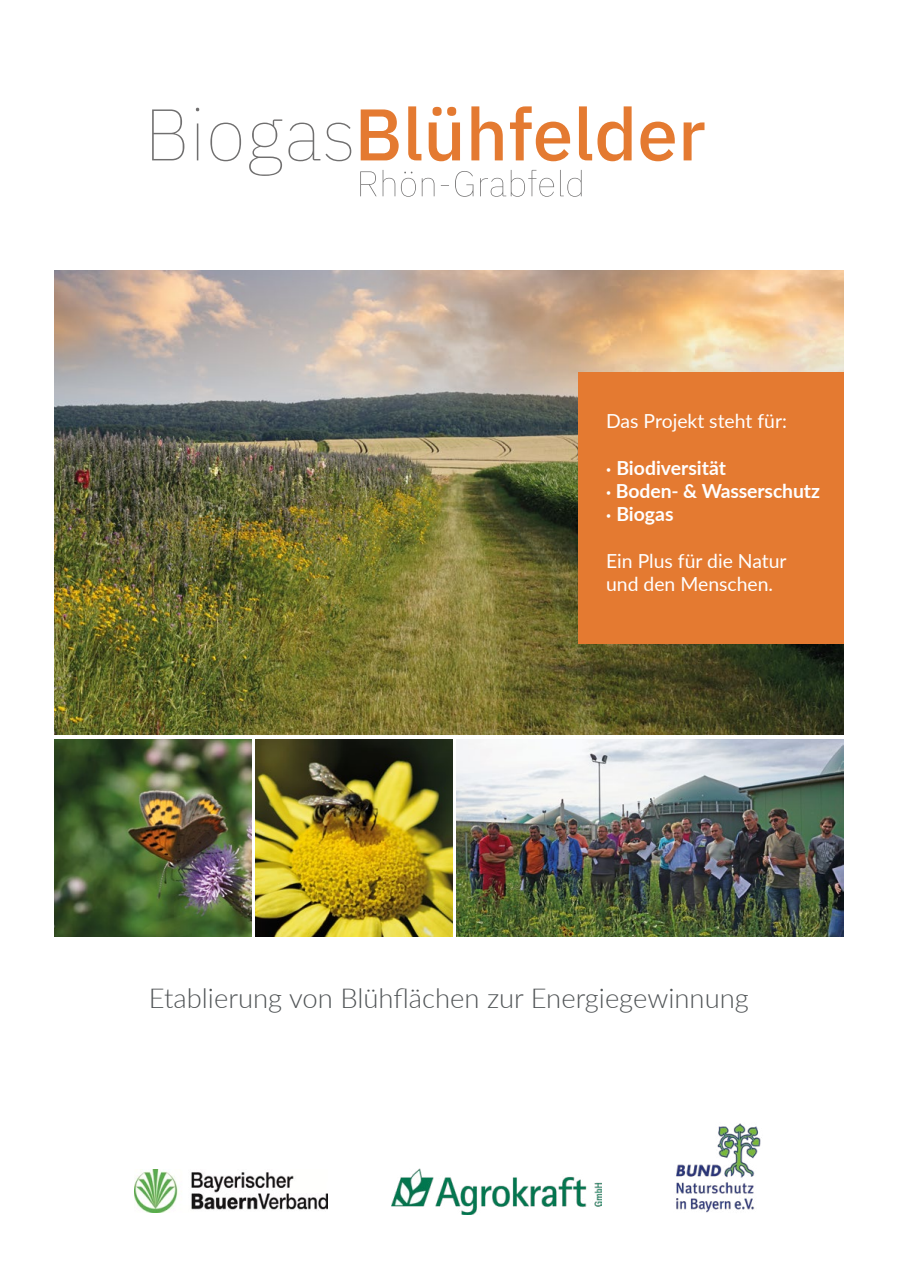
<style>
.page{position:relative;width:898px;height:1263px;background:#fff}
.page>*{position:absolute;margin:0;border:0;box-sizing:border-box;transform-origin:0 0}
.t1{font:300 27.45px "Lato";color:#505456}
.t2{font:19.35px/23.2px "Lato";color:#fff}
.t3{font:700 19.35px/23.2px "Lato";letter-spacing:-.005em;color:#fff}
.s1{font-family:"Myriad Pro"}
</style>
<div class="page">
<img style="left:54px;top:270px;width:789px;height:465px">
<img style="left:54px;top:739px;width:197px;height:197px">
<img style="left:456px;top:739px;width:387px;height:197px">
<img style="left:255px;top:739px;width:197px;height:197px">
<div style="left:578px;top:372px;width:265px;height:271px;background:#e47a31"></div>
<img style="left:391px;top:1168px;width:210px;height:47px">
<svg style="left:152px;top:108px;width:199px;height:68px"></svg>
<svg style="left:360px;top:170px;width:221px;height:27px"></svg>
<svg style="left:360px;top:106px;width:344px;height:55px"></svg>
<img style="left:134px;top:1170px;width:193px;height:43px">
<img style="left:676px;top:1123px;width:85px;height:90px">
<p class="t2" style="left:606px;top:409px;width:182px">Das Projekt steht für:</p>
<p class="t3" style="left:606px;top:455px;width:215px"><span class="s1">·</span> Biodiversität<br><span class="s1">·</span> Boden- &amp; Wasserschutz <span class="s1">·</span> Biogas</p>
<p class="t2" style="left:606px;top:548px;width:182px">Ein Plus für die Natur und den Menschen.</p>
<h1 class="t1" style="left:149px;top:979px;width:601px">Etablierung von Blühflächen zur Energiegewinnung</h1>
</div>
